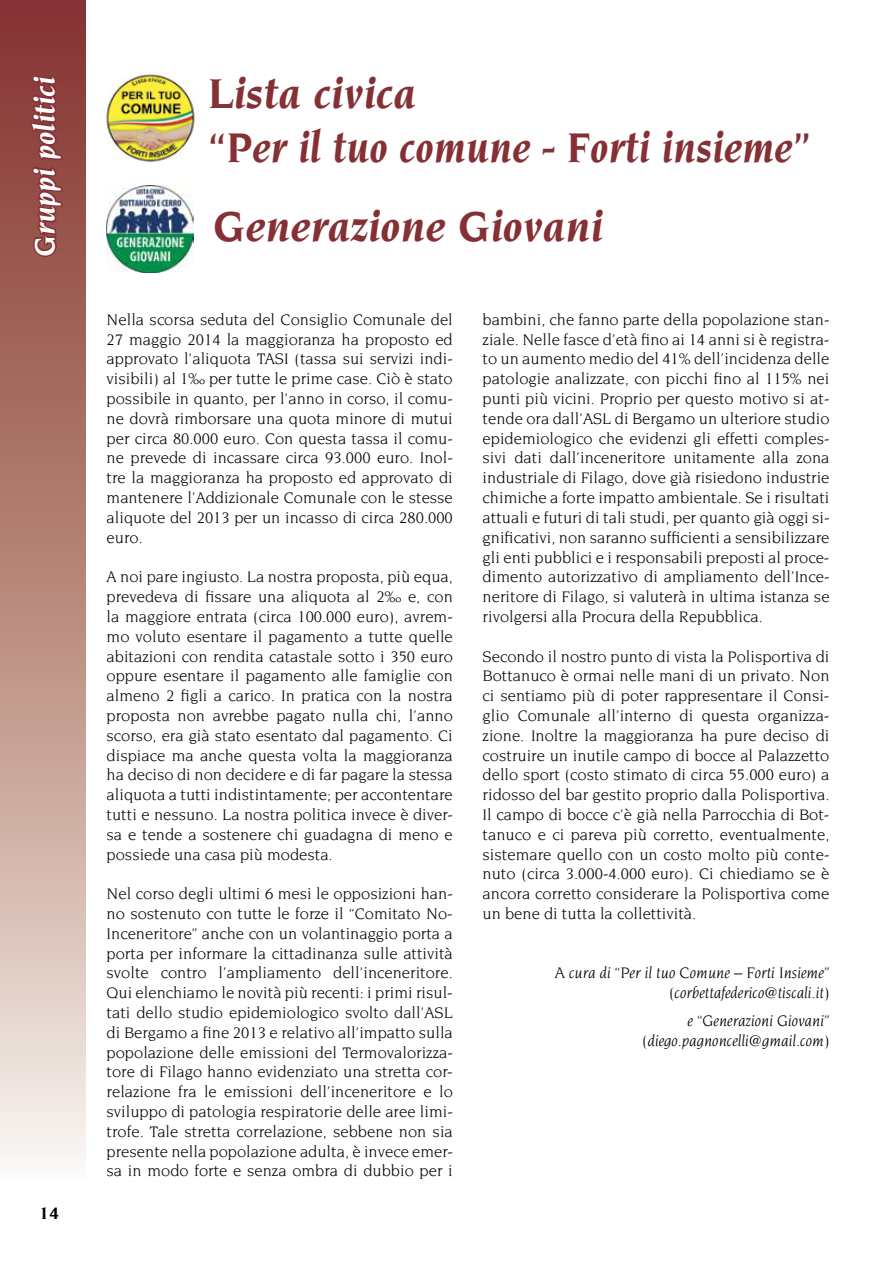
<style>
.page{position:relative;width:893px;height:1263px;background:#fff}
.page>*{position:absolute;margin:0;border:0;box-sizing:border-box;transform-origin:0 0}
.t1{font:italic 700 45px/54px "Novarese";color:#853035}
.t2{font:italic 700 30px "Novarese";color:#fff}
.t3{font:700 18px "Novarese";color:#000}
.t4{font:16.5px/19.8px "Novarese";color:#000;text-align:justify}
.t5{font:italic 16.5px/19.8px "Novarese";color:#000;text-align:right}
</style>
<div class="page">
<svg style="left:0;top:0;width:85px;height:1160px;background:#bc9087"></svg>
<img style="left:107px;top:185px;width:86px;height:87px">
<img style="left:104px;top:72px;width:93px;height:90px">
<svg style="left:27px;top:73px;width:38px;height:185px;background:#8d3f3d"></svg>
<h2 class="t2" style="left:28px;top:257px;width:182px;rotate:-90deg">Gruppi politici</h2>
<p class="t3" style="left:39px;top:1202px;width:22px">14</p>
<h1 class="t1" style="left:208px;top:66px;width:604px">Lista civica<br>“Per il tuo comune - Forti insieme”</h1>
<h1 class="t1" style="left:213px;top:199px;width:391px">Generazione Giovani</h1>
<p class="t4" style="left:107px;top:309px;width:348px">Nella scorsa seduta del Consiglio Comunale del 27 maggio 2014 la maggioranza ha proposto ed approvato l’aliquota TASI (tassa sui servizi indi&shy;visibili) al 1‰ per tutte le prime case. Ciò è stato possibile in quanto, per l’anno in corso, il comu&shy;ne dovrà rimborsare una quota minore di mutui per circa 80.000 euro. Con questa tassa il comu&shy;ne prevede di incassare circa 93.000 euro. Inol&shy;tre la maggioranza ha proposto ed approvato di mantenere l’Addizionale Comunale con le stesse aliquote del 2013 per un incasso di circa 280.000 euro.</p>
<p class="t4" style="left:107px;top:567px;width:348px">A noi pare ingiusto. La nostra proposta, più equa, prevedeva di fissare una aliquota al 2‰ e, con la maggiore entrata (circa 100.000 euro), avrem&shy;mo voluto esentare il pagamento a tutte quelle abitazioni con rendita catastale sotto i 350 euro oppure esentare il pagamento alle famiglie con almeno 2 figli a carico. In pratica con la nostra proposta non avrebbe pagato nulla chi, l’anno scorso, era già stato esentato dal pagamento. Ci dispiace ma anche questa volta la maggioranza ha deciso di non decidere e di far pagare la stessa aliquota a tutti indistintamente; per accontentare tutti e nessuno. La nostra politica invece è diver&shy;sa e tende a sostenere chi guadagna di meno e possiede una casa più modesta.</p>
<p class="t4" style="left:107px;top:884px;width:348px">Nel corso degli ultimi 6 mesi le opposizioni han&shy;no sostenuto con tutte le forze il “Comitato No-Inceneritore” anche con un volantinaggio porta a porta per informare la cittadinanza sulle attività svolte contro l’ampliamento dell’inceneritore.<br>Qui elenchiamo le novità più recenti: i primi risul&shy;tati dello studio epidemiologico svolto dall’ASL di Bergamo a fine 2013 e relativo all’impatto sulla popolazione delle emissioni del Termovalorizza&shy;tore di Filago hanno evidenziato una stretta cor&shy;relazione fra le emissioni dell’inceneritore e lo sviluppo di patologia respiratorie delle aree limi&shy;trofe. Tale stretta correlazione, sebbene non sia presente nella popolazione adulta, è invece emer&shy;sa in modo forte e senza ombra di dubbio per i</p>
<p class="t4" style="left:483px;top:309px;width:348px">bambini, che fanno parte della popolazione stan&shy;ziale. Nelle fasce d’età fino ai 14 anni si è registra&shy;to un aumento medio del 41% dell’incidenza delle patologie analizzate, con picchi fino al 115% nei punti più vicini. Proprio per questo motivo si at&shy;tende ora dall’ASL di Bergamo un ulteriore studio epidemiologico che evidenzi gli effetti comples&shy;sivi dati dall’inceneritore unitamente alla zona industriale di Filago, dove già risiedono industrie chimiche a forte impatto ambientale. Se i risultati attuali e futuri di tali studi, per quanto già oggi si&shy;gnificativi, non saranno sufficienti a sensibilizzare gli enti pubblici e i responsabili preposti al proce&shy;dimento autorizzativo di ampliamento dell’Ince&shy;neritore di Filago, si valuterà in ultima istanza se rivolgersi alla Procura della Repubblica.</p>
<p class="t4" style="left:483px;top:646px;width:348px">Secondo il nostro punto di vista la Polisportiva di Bottanuco è ormai nelle mani di un privato. Non ci sentiamo più di poter rappresentare il Consi&shy;glio Comunale all’interno di questa organizza&shy;zione. Inoltre la maggioranza ha pure deciso di costruire un inutile campo di bocce al Palazzetto dello sport (costo stimato di circa 55.000 euro) a ridosso del bar gestito proprio dalla Polisportiva.<br>Il campo di bocce c’è già nella Parrocchia di Bot&shy;tanuco e ci pareva più corretto, eventualmente, sistemare quello con un costo molto più conte&shy;nuto (circa 3.000-4.000 euro). Ci chiediamo se è ancora corretto considerare la Polisportiva come un bene di tutta la collettività.</p>
<p class="t5" style="left:555px;top:963px;width:276px">A cura di “Per il tuo Comune – Forti Insieme” (corbettafederico@tiscali.it)</p>
<p class="t5" style="left:642px;top:1011px;width:189px">e “Generazioni Giovani” (diego.pagnoncelli@gmail.com)</p>
</div>
